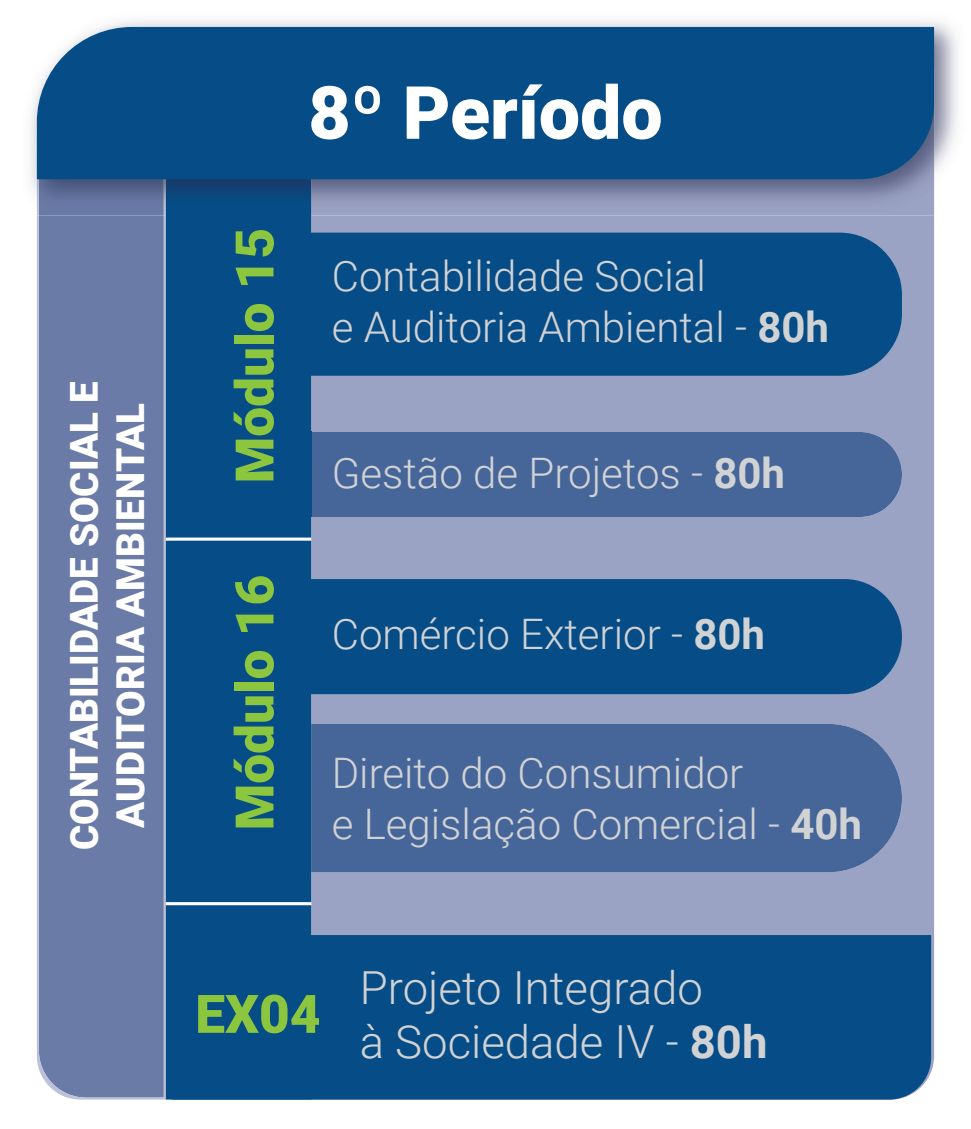
<style>
.page{position:relative;width:971px;height:1129px;background:#fff}
.page>*{position:absolute;margin:0;border:0;box-sizing:border-box;transform-origin:0 0}
.t1{font:900 73.5px "Roboto";color:#fff}
.t2{font:900 53.2px "Roboto";color:#8bc63e}
.t3{font:300 45.5px/54.6px "Roboto";color:#d1d2d4}
.t4{font:300 42px/50.4px "Roboto";color:#d1d2d4}
.t5{font:900 38.5px/46.2px "Roboto";color:#fff;text-align:center}
.s1{font-weight:700}
</style>
<div class="page">
<div style="left:311px;top:215px;width:623px;height:857px;background:#9aa3c4"></div>
<div style="left:37px;top:215px;width:129px;height:884px;background:#6b7ba7"></div>
<div style="left:166px;top:215px;width:145px;height:884px;background:#064d87"></div>
<div style="left:172px;top:232px;width:729px;height:143px;background:#064d87;border-radius:62px"></div>
<img style="left:30px;top:20px;width:928px;height:195px">
<img style="left:311px;top:179px;width:623px;height:36px">
<img style="left:35px;top:140px;width:2px;height:75px">
<img style="left:37px;top:179px;width:129px;height:36px">
<img style="left:166px;top:179px;width:145px;height:36px">
<div style="left:37px;top:27px;width:897px;height:152px;background:#064d87"></div>
<div style="left:172px;top:579px;width:729px;height:115px;background:#064d87"></div>
<div style="left:311px;top:723px;width:590px;height:149px;background:#466699"></div>
<div style="left:172px;top:723px;width:139px;height:149px;background:#064d87"></div>
<div style="left:311px;top:432px;width:590px;height:85px;background:#466699"></div>
<div style="left:172px;top:432px;width:139px;height:85px;background:#064d87"></div>
<div style="left:172px;top:934px;width:759px;height:165px;background:#064d87"></div>
<hr style="left:166px;top:537px;width:145px;height:3px;background:#fff">
<hr style="left:166px;top:902px;width:145px;height:3px;background:#fff">
<p class="t5" style="left:60px;top:849px;width:470px;rotate:-90deg">CONTABILIDADE SOCIAL E<br>AUDITORIA AMBIENTAL</p>
<p class="t2" style="left:217px;top:483px;width:257px;rotate:-90deg">Módulo 15</p>
<p class="t2" style="left:217px;top:830px;width:257px;rotate:-90deg">Módulo 16</p>
<h1 class="t1" style="left:308px;top:61px;width:356px">8º Período</h1>
<p class="t4" style="left:332px;top:250px;width:499px">Contabilidade Social<br>e Auditoria Ambiental - <span class="s1">80h</span></p>
<p class="t4" style="left:332px;top:446px;width:455px">Gestão de Projetos - <span class="s1">80h</span></p>
<p class="t4" style="left:332px;top:607px;width:435px">Comércio Exterior - <span class="s1">80h</span></p>
<p class="t4" style="left:332px;top:746px;width:532px">Direito do Consumidor<br>e Legislação Comercial - <span class="s1">40h</span></p>
<p class="t2" style="left:195px;top:976px;width:127px">EX04</p>
<p class="t3" style="left:360px;top:958px;width:409px">Projeto Integrado<br>à Sociedade IV - <span class="s1">80h</span></p>
</div>
